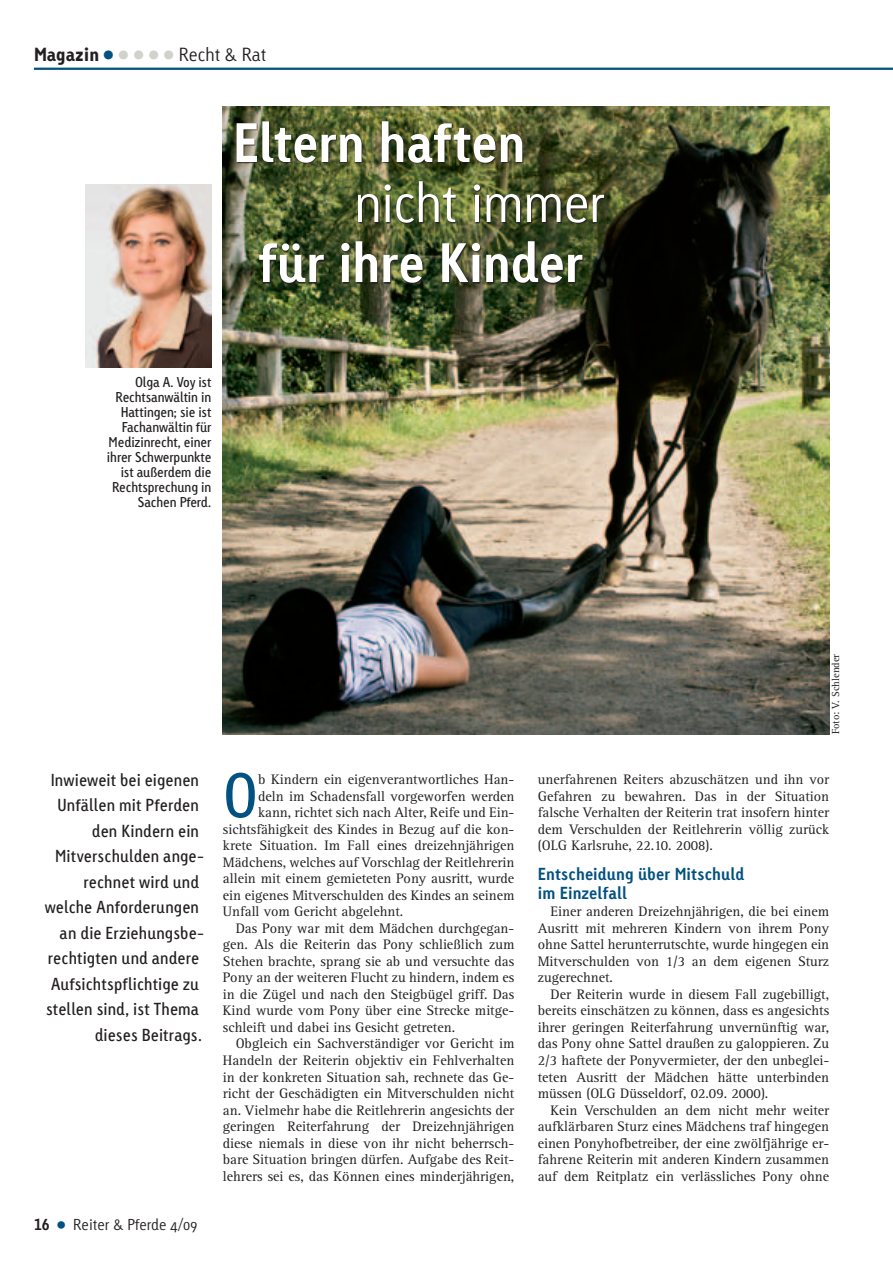
<style>
.page{position:relative;width:893px;height:1263px;background:#fff}
.page>*{position:absolute;margin:0;border:0;box-sizing:border-box;transform-origin:0 0}
.t1{font:59.1px "Linotype Tetria";color:#015181}
.t2{font:700 52.5px "Linotype Tetria";letter-spacing:-.005em;color:#fff}
.t3{font:300 52.5px "Linotype Tetria";letter-spacing:-.015em;color:#fff}
.t4{font:300 18px "Linotype Tetria";color:#231f20}
.t5{font:16.5px/25.5px "Linotype Tetria";letter-spacing:.005em;color:#231f20;text-align:right}
.t6{font:700 16.5px/19.5px "Linotype Tetria";letter-spacing:.005em;color:#015181}
.t7{font:300 15px "Linotype Tetria";color:#231f20}
.t8{font:14.25px/16.5px "Agfa Rotis Serif";color:#231f20;text-align:justify}
.t9{font:13.5px/15px "Linotype Tetria";letter-spacing:-.01em;color:#231f20;text-align:right}
.t10{font:10.5px "Agfa Rotis Serif";color:#231f20}
.s1{font-weight:900}
.s2{font-family:"Universal Newswith Comm Pi";font-weight:400;color:#015181}
.s3{font-family:"Universal Newswith Comm Pi";font-weight:400;color:#d1d2cc}
.s4{font-family:"Linotype Tetria Bold Tab";font-weight:400}
</style>
<div class="page">
<hr style="left:34px;top:68px;width:859px;height:2px;background:#015181">
<img style="left:86px;top:184px;width:125px;height:184px">
<img style="left:223px;top:106px;width:606px;height:628px">
<div style="left:236px;top:121px;width:370px;height:164px;background:#231f20;opacity:.9"></div>
<p class="t4" style="left:34px;top:44px;width:234px"><span class="s1">Magazin</span> <span class="s2">●</span> <span class="s3">● ● ● ●</span> Recht &amp; Rat</p>
<h2 class="t2" style="left:233px;top:110px;width:294px">Eltern haften</h2>
<h2 class="t3" style="left:354px;top:171px;width:253px">nicht immer</h2>
<h2 class="t2" style="left:258px;top:230px;width:327px">für ihre Kinder</h2>
<p class="t9" style="left:107px;top:375px;width:106px">Olga A. Voy ist<br>Rechtsanwältin in<br>Hattingen; sie ist<br>Fachanwältin für<br>Medizinrecht, einer ihrer Schwer-punkte ist außerdem die<br>Rechtsprechung in<br>Sachen Pferd.</p>
<p class="t5" style="left:45px;top:767px;width:161px">Inwieweit bei eigenen<br>Unfällen mit Pferden den Kindern ein<br>Mitverschulden ange&shy;rechnet wird und welche Anforderungen an die Erziehungsbe&shy;rechtigten und andere<br>Aufsichtspflichtige zu stellen sind, ist Thema dieses Beitrags.</p>
<p class="t7" style="left:34px;top:1216px;width:165px"><span class="s4">16</span> <span class="s2">●</span> Reiter &amp; Pferde 4/09</p>
<h1 class="t1" style="left:223px;top:760px;width:37px">O</h1>
<p class="t8" style="left:258px;top:771px;width:258px">b Kindern ein eigenverantwortliches Han-</p>
<p class="t8" style="left:258px;top:788px;width:258px">deln im Schadensfall vorgeworfen werden</p>
<p class="t8" style="left:258px;top:804px;width:258px">kann, richtet sich nach Alter, Reife und Ein-</p>
<p class="t8" style="left:223px;top:821px;width:293px">sichtsfähigkeit des Kindes in Bezug auf die kon-</p>
<p class="t8" style="left:223px;top:837px;width:293px">krete Situation. Im Fall eines dreizehnjährigen</p>
<p class="t8" style="left:223px;top:854px;width:293px">Mädchens, welches auf Vorschlag der Reitlehrerin</p>
<p class="t8" style="left:223px;top:870px;width:293px">allein mit einem gemieteten Pony ausritt, wurde</p>
<p class="t8" style="left:223px;top:887px;width:293px">ein eigenes Mitverschulden des Kindes an seinem</p>
<p class="t8" style="left:223px;top:903px;width:182px">Unfall vom Gericht abgelehnt.</p>
<p class="t8" style="left:236px;top:920px;width:280px">Das Pony war mit dem Mädchen durchgegan-</p>
<p class="t8" style="left:223px;top:937px;width:293px">gen. Als die Reiterin das Pony schließlich zum</p>
<p class="t8" style="left:223px;top:953px;width:293px">Stehen brachte, sprang sie ab und versuchte das</p>
<p class="t8" style="left:223px;top:970px;width:293px">Pony an der weiteren Flucht zu hindern, indem es</p>
<p class="t8" style="left:223px;top:986px;width:293px">in die Zügel und nach den Steigbügel griff. Das</p>
<p class="t8" style="left:223px;top:1003px;width:293px">Kind wurde vom Pony über eine Strecke mitge-</p>
<p class="t8" style="left:223px;top:1019px;width:234px">schleift und dabei ins Gesicht getreten.</p>
<p class="t8" style="left:236px;top:1036px;width:280px">Obgleich ein Sachverständiger vor Gericht im</p>
<p class="t8" style="left:223px;top:1052px;width:293px">Handeln der Reiterin objektiv ein Fehlverhalten</p>
<p class="t8" style="left:223px;top:1069px;width:293px">in der konkreten Situation sah, rechnete das Ge-</p>
<p class="t8" style="left:223px;top:1085px;width:293px">richt der Geschädigten ein Mitverschulden nicht</p>
<p class="t8" style="left:223px;top:1102px;width:293px">an. Vielmehr habe die Reitlehrerin angesichts der</p>
<p class="t8" style="left:223px;top:1118px;width:293px">geringen Reiterfahrung der Dreizehnjährigen</p>
<p class="t8" style="left:223px;top:1135px;width:293px">diese niemals in diese von ihr nicht beherrsch-</p>
<p class="t8" style="left:223px;top:1151px;width:293px">bare Situation bringen dürfen. Aufgabe des Reit-</p>
<p class="t8" style="left:223px;top:1168px;width:293px">lehrers sei es, das Können eines minderjährigen,</p>
<p class="t10" style="left:830px;top:734px;width:82px;rotate:-90deg">Foto: V. Schlender</p>
<p class="t8" style="left:538px;top:771px;width:293px">unerfahrenen Reiters abzuschätzen und ihn vor Gefahren zu bewahren. Das in der Situation falsche Verhalten der Reiterin trat insofern hinter dem Verschulden der Reitlehrerin völlig zurück (OLG Karlsruhe, 22.10. 2008).</p>
<p class="t6" style="left:538px;top:864px;width:208px">Entscheidung über Mitschuld im Einzelfall</p>
<p class="t8" style="left:538px;top:903px;width:293px;text-indent:13px">Einer anderen Dreizehnjährigen, die bei einem Ausritt mit mehreren Kindern von ihrem Pony ohne Sattel herunterrutschte, wurde hingegen ein Mitverschulden von 1/3 an dem eigenen Sturz zugerechnet.</p>
<p class="t8" style="left:538px;top:986px;width:293px;text-indent:13px">Der Reiterin wurde in diesem Fall zugebilligt, bereits einschätzen zu können, dass es angesichts ihrer geringen Reiterfahrung unvernünftig war, das Pony ohne Sattel draußen zu galoppieren. Zu 2/3 haftete der Ponyvermieter, der den unbeglei&shy;teten Ausritt der Mädchen hätte unterbinden müssen (OLG Düsseldorf, 02.09. 2000).</p>
<p class="t8" style="left:538px;top:1102px;width:293px;text-indent:13px">Kein Verschulden an dem nicht mehr weiter aufklärbaren Sturz eines Mädchens traf hingegen einen Ponyhofbetreiber, der eine zwölfjährige er&shy;fahrene Reiterin mit anderen Kindern zusammen auf dem Reitplatz ein verlässliches Pony ohne</p>
</div>
